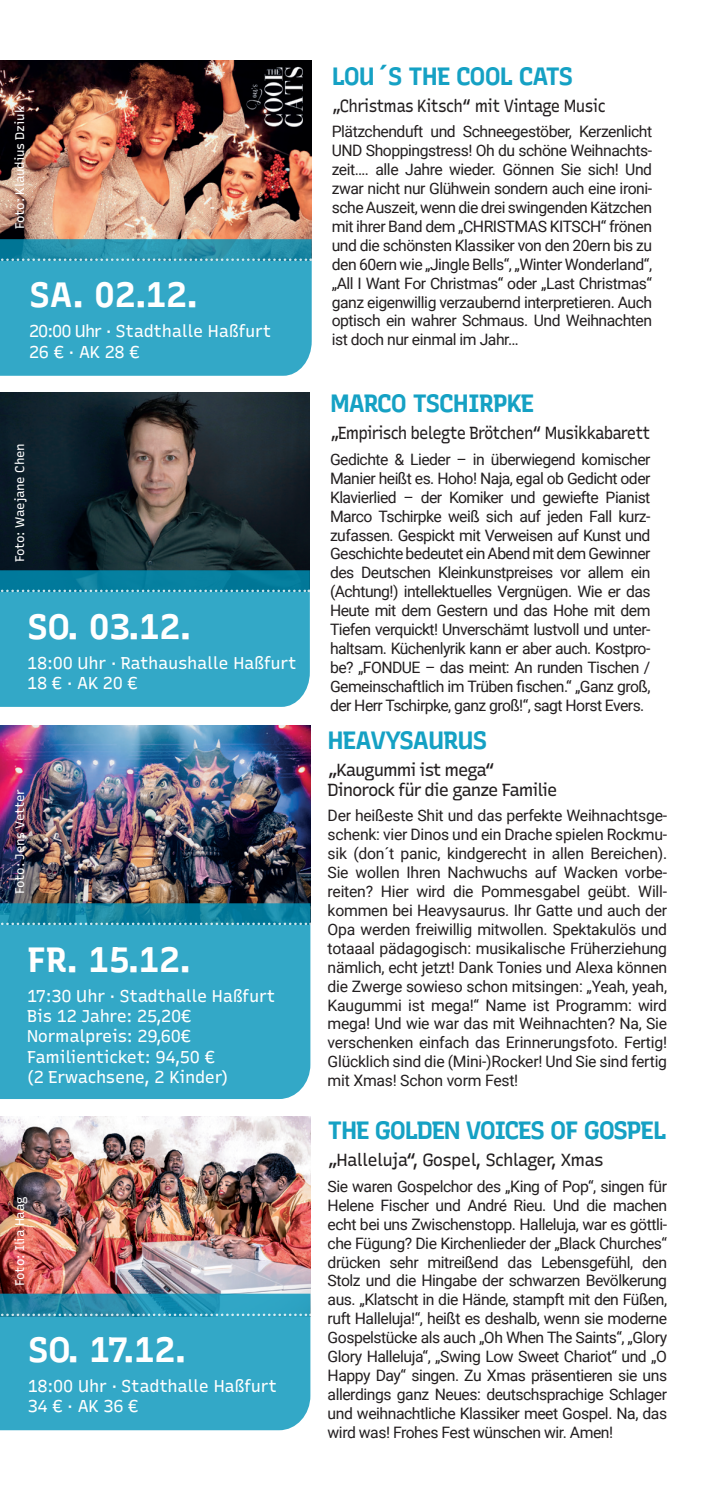
<style>
.page{position:relative;width:709px;height:1489px;background:#fff}
.page>*{position:absolute;margin:0;border:0;box-sizing:border-box;transform-origin:0 0}
.t1{font:300 35px "Recursive Sans Linear";letter-spacing:-.01em;color:#fff}
.t2{font:300 25px "Recursive Sans Linear";letter-spacing:-.05em;color:#15a1c4}
.t3{font:300 17.5px/20px "Recursive Sans Linear";letter-spacing:-.05em;color:#231f20}
.t4{font:300 17.5px "Recursive Sans Linear";letter-spacing:-.05em;color:#231f20;scale:.9 1}
.t5{font:300 17px/20.5px "Recursive Sans Linear";letter-spacing:-.015em;color:#fff}
.t6{font:15.75px/19px "Roboto";letter-spacing:-.03em;color:#231f20;text-align:justify}
.t7{font:300 12.5px "Recursive Sans Linear";letter-spacing:-.015em;color:#fff}
</style>
<div class="page">
<img style="left:0;top:1116px;width:310px;height:177px">
<img style="left:0;top:725px;width:310px;height:178px">
<svg style="left:0;top:903px;width:310px;height:195px;background:#30a4c3"></svg>
<svg style="left:0;top:922px;width:311px;height:3px"></svg>
<svg style="left:0;top:1293px;width:311px;height:136px;background:#34a5c3"></svg>
<img style="left:0;top:392px;width:310px;height:178px">
<svg style="left:0;top:570px;width:310px;height:137px;background:#2da2c1"></svg>
<svg style="left:0;top:589px;width:309px;height:3px"></svg>
<img style="left:0;top:61px;width:312px;height:178px">
<svg style="left:0;top:239px;width:312px;height:137px;background:#32a5c3"></svg>
<svg style="left:0;top:258px;width:311px;height:3px"></svg>
<p class="t7" style="left:10px;top:229px;width:125px;rotate:-90deg">Foto: Klaudius Dziuk</p>
<h1 class="t1" style="left:29px;top:268px;width:171px">SA. 02.12.</h1>
<p class="t5" style="left:29px;top:321px;width:244px">20:00 Uhr · Stadthalle Haßfurt<br>26 € · AK 28 €</p>
<p class="t7" style="left:10px;top:562px;width:121px;rotate:-90deg">Foto: Waejane Chen</p>
<h1 class="t1" style="left:27px;top:599px;width:166px">SO. 03.12.</h1>
<p class="t5" style="left:27px;top:651px;width:271px">18:00 Uhr · Rathaushalle Haßfurt<br>18 € · AK 20 €</p>
<p class="t7" style="left:10px;top:894px;width:107px;rotate:-90deg">Foto: Jens Vetter</p>
<h1 class="t1" style="left:27px;top:932px;width:166px">FR. 15.12.</h1>
<p class="t5" style="left:27px;top:984px;width:250px">17:30 Uhr · Stadthalle Haßfurt<br>Bis 12 Jahre: 25,20€<br>Normalpreis: 29,60€<br>Familienticket: 94,50 €<br>(2 Erwachsene, 2 Kinder)</p>
<p class="t7" style="left:10px;top:1285px;width:91px;rotate:-90deg">Foto: Ilia Haag</p>
<h1 class="t1" style="left:28px;top:1322px;width:160px">SO. 17.12.</h1>
<p class="t5" style="left:28px;top:1374px;width:251px">18:00 Uhr · Stadthalle Haßfurt<br>34 € · AK 36 €</p>
<h2 class="t2" style="left:332px;top:56px;width:243px">LOU´S THE COOL CATS</h2>
<p class="t4" style="left:332px;top:92px;width:306px">„Christmas Kitsch“ mit Vintage Music</p>
<p class="t6" style="left:332px;top:122px;width:322px">Plätzchenduft und Schneegestöber, Kerzenlicht UND Shoppingstress! Oh du schöne Weihnachts&shy;zeit…. alle Jahre wieder. Gönnen Sie sich! Und zwar nicht nur Glühwein sondern auch eine ironi&shy;sche Auszeit, wenn die drei swingenden Kätzchen mit ihrer Band dem „CHRISTMAS KITSCH“ frönen und die schönsten Klassiker von den 20ern bis zu den 60ern wie „Jingle Bells“, „Winter Wonderland“, „All I Want For Christmas“ oder „Last Christmas“ ganz eigenwillig verzaubernd interpretieren. Auch optisch ein wahrer Schmaus. Und Weihnachten ist doch nur einmal im Jahr…</p>
<h2 class="t2" style="left:330px;top:384px;width:206px">MARCO TSCHIRPKE</h2>
<p class="t4" style="left:330px;top:419px;width:357px">„Empirisch belegte Brötchen“ Musikkabarett</p>
<p class="t6" style="left:330px;top:449px;width:322px">Gedichte &amp; Lieder – in überwiegend komischer Manier heißt es. Hoho! Naja, egal ob Gedicht oder Klavierlied – der Komiker und gewiefte Pianist Marco Tschirpke weiß sich auf jeden Fall kurz&shy;zufassen. Gespickt mit Verweisen auf Kunst und Geschichte bedeutet ein Abend mit dem Gewinner des Deutschen Kleinkunstpreises vor allem ein (Achtung!) intellektuelles Vergnügen. Wie er das Heute mit dem Gestern und das Hohe mit dem Tiefen verquickt! Unverschämt lustvoll und unter&shy;haltsam. Küchenlyrik kann er aber auch. Kostpro&shy;be? „FONDUE – das meint: An runden Tischen / Gemeinschaftlich im Trüben fischen.“ „Ganz groß, der Herr Tschirpke, ganz groß!“, sagt Horst Evers.</p>
<h2 class="t2" style="left:327px;top:720px;width:161px">HEAVYSAURUS</h2>
<p class="t3" style="left:327px;top:759px;width:231px">„Kaugummi ist mega“<br>Dinorock für die ganze Familie</p>
<p class="t6" style="left:327px;top:805px;width:341px">Der heißeste Shit und das perfekte Weihnachtsge&shy;schenk: vier Dinos und ein Drache spielen Rockmu&shy;sik (don´t panic, kindgerecht in allen Bereichen).<br>Sie wollen Ihren Nachwuchs auf Wacken vorbe&shy;reiten? Hier wird die Pommesgabel geübt. Will&shy;kommen bei Heavysaurus. Ihr Gatte und auch der Opa werden freiwillig mitwollen. Spektakulös und totaaal pädagogisch: musikalische Früherziehung nämlich, echt jetzt! Dank Tonies und Alexa können die Zwerge sowieso schon mitsingen: „Yeah, yeah, Kaugummi ist mega!“ Name ist Programm: wird mega! Und wie war das mit Weihnachten? Na, Sie verschenken einfach das Erinnerungsfoto. Fertig!<br>Glücklich sind die (Mini-)Rocker! Und Sie sind fertig mit Xmas! Schon vorm Fest!</p>
<h2 class="t2" style="left:327px;top:1110px;width:340px">THE GOLDEN VOICES OF GOSPEL</h2>
<p class="t3" style="left:327px;top:1149px;width:277px">„Halleluja“, Gospel, Schlager, Xmas</p>
<p class="t6" style="left:327px;top:1176px;width:341px">Sie waren Gospelchor des „King of Pop“, singen für Helene Fischer und André Rieu. Und die machen echt bei uns Zwischenstopp. Halleluja, war es göttli&shy;che Fügung? Die Kirchenlieder der „Black Churches“ drücken sehr mitreißend das Lebensgefühl, den Stolz und die Hingabe der schwarzen Bevölkerung aus. „Klatscht in die Hände, stampft mit den Füßen, ruft Halleluja!“, heißt es deshalb, wenn sie moderne Gospelstücke als auch „Oh When The Saints“, „Glory Glory Halleluja“, „Swing Low Sweet Chariot“ und „O Happy Day“ singen. Zu Xmas präsentieren sie uns allerdings ganz Neues: deutschsprachige Schlager und weihnachtliche Klassiker meet Gospel. Na, das wird was! Frohes Fest wünschen wir. Amen!</p>
</div>
